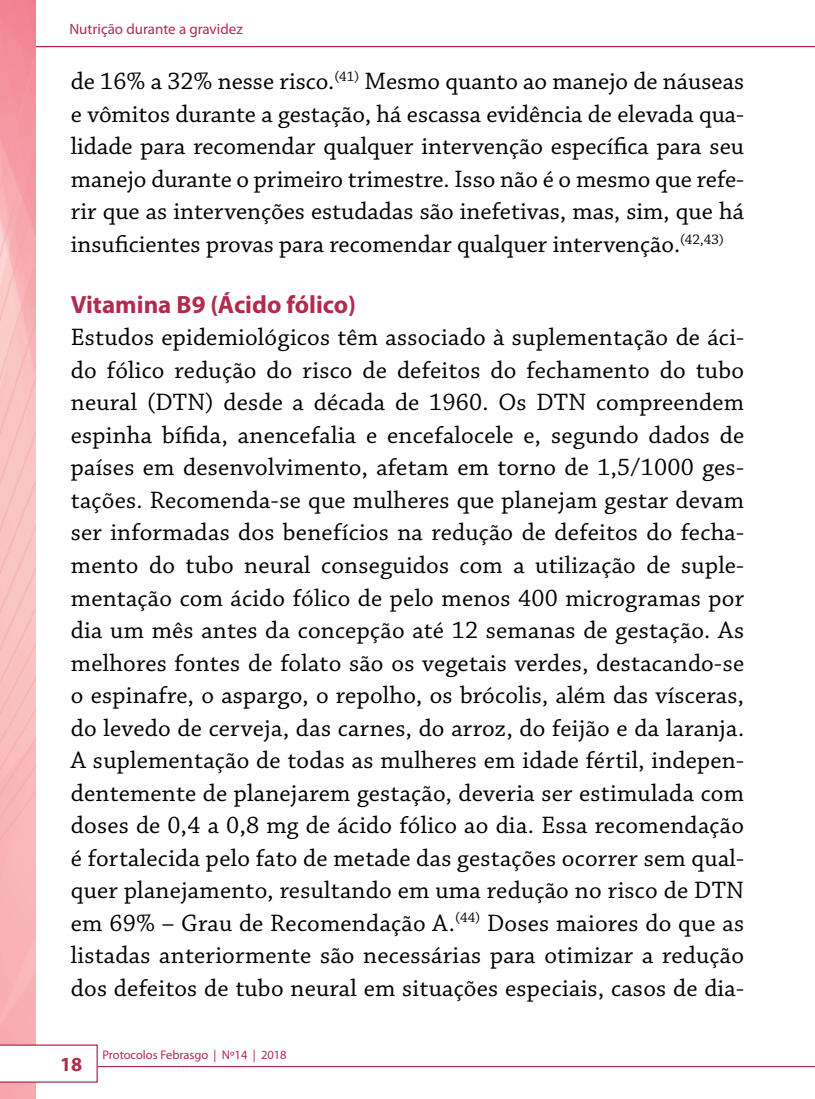
<style>
.page{position:relative;width:815px;height:1099px;background:#fff}
.page>*{position:absolute;margin:0;border:0;box-sizing:border-box;transform-origin:0 0}
._04_0_texto_-_primei{font:25px/32.5px "Chaparral Pro";letter-spacing:.005em;color:#000;text-align:justify}
._03_1_intertitulo_2{font:700 25px "Myriad Pro";color:#b22b4f}
.t1{font:700 20px "Myriad Pro";color:#b22b4f}
.t2{font:15px "Myriad Pro";color:#b22b4f}
.t3{font:12.5px "Myriad Pro";color:#b22b4f}
</style>
<div class="page">
<hr style="left:0;top:1065px;width:815px;height:2px;background:#b22b4f">
<hr style="left:0;top:46px;width:815px;height:1px;background:#b22b4f">
<img style="left:0;top:0;width:35px;height:1098px">
<svg style="left:0;top:1044px;width:98px;height:38px"></svg>
<p class="t2" style="left:69px;top:19px;width:175px">Nutrição durante a gravidez</p>
<p class="_04_0_texto_-_primei" style="left:71px;top:66px;width:675px">de 16% a 32% nesse risco.<sup>(41)</sup> Mesmo quanto ao manejo de náuseas e vômitos durante a gestação, há escassa evidência de elevada qua&shy;lidade para recomendar qualquer intervenção específica para seu manejo durante o primeiro trimestre. Isso não é o mesmo que refe&shy;rir que as intervenções estudadas são inefetivas, mas, sim, que há insuficientes provas para recomendar qualquer intervenção.<sup>(42,43)</sup></p>
<p class="_03_1_intertitulo_2" style="left:71px;top:288px;width:287px">Vitamina B9 (Ácido fólico)</p>
<p class="_04_0_texto_-_primei" style="left:71px;top:322px;width:675px">Estudos epidemiológicos têm associado à suplementação de áci&shy;do fólico redução do risco de defeitos do fechamento do tubo neural (DTN) desde a década de 1960. Os DTN compreendem espinha bífida, anencefalia e encefalocele e, segundo dados de países em desenvolvimento, afetam em torno de 1,5/1000 ges&shy;tações. Recomenda-se que mulheres que planejam gestar devam ser informadas dos benefícios na redução de defeitos do fecha&shy;mento do tubo neural conseguidos com a utilização de suple&shy;mentação com ácido fólico de pelo menos 400 microgramas por dia um mês antes da concepção até 12 semanas de gestação. As melhores fontes de folato são os vegetais verdes, destacando-se o espinafre, o aspargo, o repolho, os brócolis, além das vísceras, do levedo de cerveja, das carnes, do arroz, do feijão e da laranja.<br>A suplementação de todas as mulheres em idade fértil, indepen&shy;dentemente de planejarem gestação, deveria ser estimulada com doses de 0,4 a 0,8 mg de ácido fólico ao dia. Essa recomendação é fortalecida pelo fato de metade das gestações ocorrer sem qual&shy;quer planejamento, resultando em uma redução no risco de DTN em 69% – Grau de Recomendação A.<sup>(44)</sup> Doses maiores do que as listadas anteriormente são necessárias para otimizar a redução dos defeitos de tubo neural em situações especiais, casos de dia-</p>
<p class="t1" style="left:60px;top:1051px;width:24px">18</p>
<p class="t3" style="left:102px;top:1047px;width:186px">Protocolos Febrasgo | Nº14 | 2018</p>
</div>
